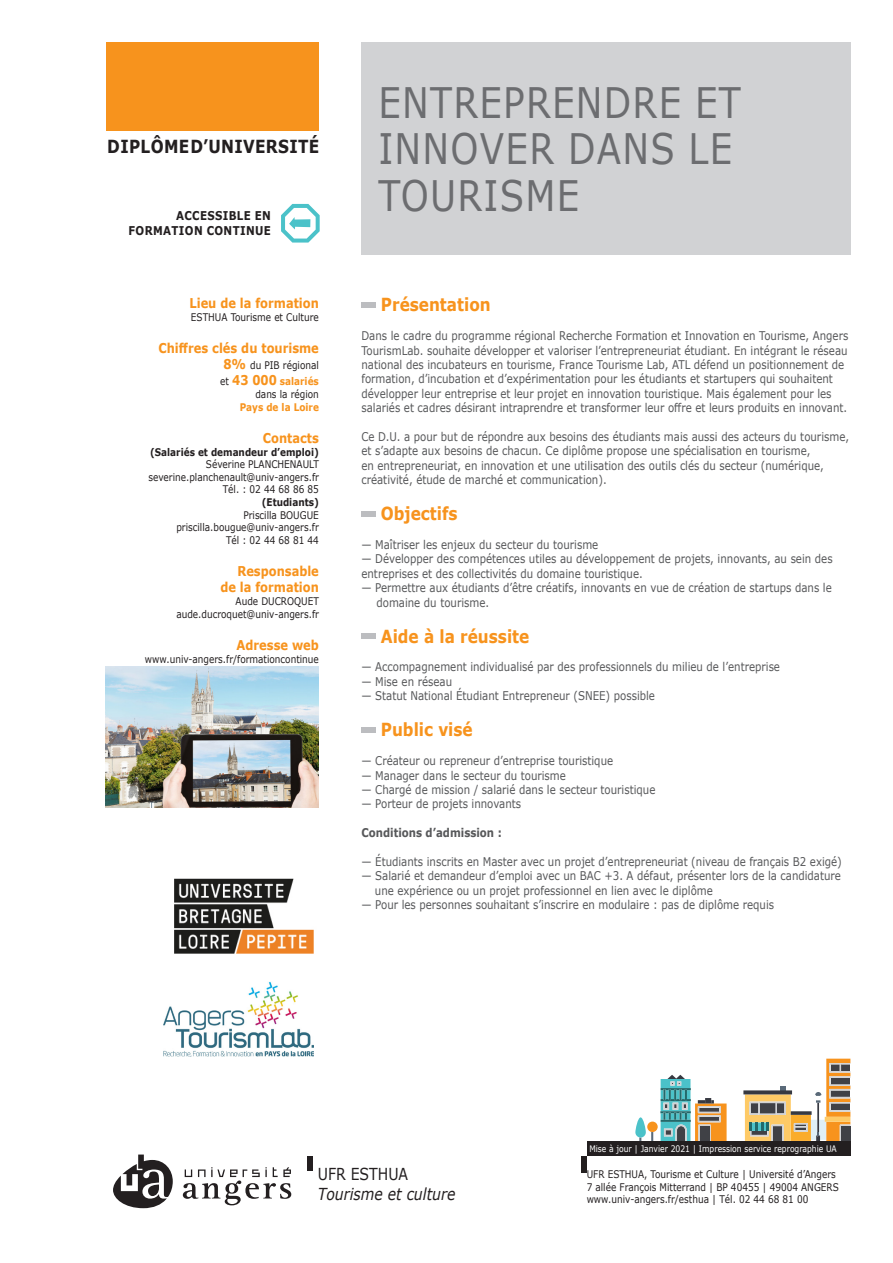
<style>
.page{position:relative;width:893px;height:1263px;background:#fff}
.page>*{position:absolute;margin:0;border:0;box-sizing:border-box;transform-origin:0 0}
.t1{font:42px/46.5px "Verdana";letter-spacing:.035em;color:#6c6d70;scale:.85 1}
.t2{font:700 18px "Verdana";color:#f7931d;scale:.85 1}
.t3{font:700 18px "Verdana";letter-spacing:.02em;color:#231f20;scale:.85 1}
.t4{font:italic 16.5px "Verdana";color:#231f20;scale:.85 1}
.t5{font:16.5px "Verdana";color:#231f20;scale:.85 1}
.t6{font:700 13.5px "Verdana";color:#f7931d;scale:.85 1}
.t7{font:700 12.15px "Verdana";letter-spacing:.035em;color:#231f20;scale:.85 1}
.t8{font:12px/14.4px "Verdana";color:#57585a;scale:.85 1}
.t9{font:700 12px "Verdana";color:#57585a;scale:.85 1}
.t10{font:10.5px "Verdana";color:#231f20;scale:.85 1}
.t11{font:700 10.5px "Verdana";color:#231f20;scale:.85 1}
.t12{font:700 10.5px "Verdana";color:#f7931d;scale:.85 1}
.t13{font:9px "Verdana";color:#fff;scale:.85 1}
.s1{font-weight:700;font-size:13.5px;color:#f7931d}
.s2{font-weight:400;color:#231f20}
.s3{font-size:13.5px}
</style>
<div class="page">
<div style="left:361px;top:43px;width:489px;height:212px;background:#d1d2d4"></div>
<div style="left:106px;top:43px;width:213px;height:88px;background:#f7931d"></div>
<svg style="left:183px;top:1167px;width:108px;height:38px"></svg>
<svg style="left:113px;top:1154px;width:60px;height:54px"></svg>
<div style="left:307px;top:1156px;width:6px;height:14px;background:#231f20"></div>
<div style="left:581px;top:1156px;width:6px;height:14px;background:#231f20"></div>
<svg style="left:617px;top:1059px;width:233px;height:83px"></svg>
<div style="left:841px;top:1126px;width:9px;height:15px;background:#404146"></div>
<svg style="left:318px;top:673px;width:1px;height:31px"></svg>
<div style="left:587px;top:1142px;width:263px;height:14px;background:#231f20"></div>
<div style="left:581px;top:1158px;width:6px;height:14px;background:#231f20"></div>
<div style="left:361px;top:302px;width:15px;height:6px;background:#bcbdc0"></div>
<div style="left:361px;top:511px;width:15px;height:6px;background:#bcbdc0"></div>
<div style="left:361px;top:634px;width:15px;height:5px;background:#bcbdc0"></div>
<div style="left:361px;top:727px;width:15px;height:6px;background:#bcbdc0"></div>
<svg style="left:281px;top:204px;width:39px;height:39px"></svg>
<img style="left:174px;top:878px;width:140px;height:76px">
<img style="left:106px;top:666px;width:212px;height:142px">
<img style="left:163px;top:982px;width:150px;height:74px">
<p class="t3" style="left:107px;top:134px;width:251px">DIPLÔME D’UNIVERSITÉ</p>
<p class="t7" style="left:176px;top:207px;width:113px">ACCESSIBLE EN</p>
<p class="t7" style="left:129px;top:222px;width:169px">FORMATION CONTINUE</p>
<p class="t6" style="left:189px;top:293px;width:154px">Lieu de la formation</p>
<p class="t10" style="left:191px;top:310px;width:152px">ESTHUA Tourisme et Culture</p>
<p class="t6" style="left:158px;top:338px;width:190px">Chiffres clés du tourisme</p>
<p class="t10" style="left:223px;top:358px;width:114px"><span class="s1">8%</span> du PIB régional</p>
<p class="t12" style="left:220px;top:374px;width:118px"><span class="s2">et</span> <span class="s3">43 000</span> salariés</p>
<p class="t10" style="left:255px;top:387px;width:76px">dans la région</p>
<p class="t12" style="left:240px;top:399px;width:95px">Pays de la Loire</p>
<p class="t6" style="left:263px;top:428px;width:67px">Contacts</p>
<p class="t11" style="left:150px;top:444px;width:200px">(Salariés et demandeur d’emploi)</p>
<p class="t10" style="left:206px;top:457px;width:134px">Séverine PLANCHENAULT</p>
<p class="t10" style="left:148px;top:470px;width:202px">severine.planchenault@univ-angers.fr</p>
<p class="t10" style="left:223px;top:482px;width:115px">Tél. : 02 44 68 86 85</p>
<p class="t11" style="left:262px;top:495px;width:69px">(Etudiants)</p>
<p class="t10" style="left:243px;top:508px;width:90px">Priscilla BOUGUE</p>
<p class="t10" style="left:176px;top:520px;width:169px">priscilla.bougue@univ-angers.fr</p>
<p class="t10" style="left:226px;top:533px;width:111px">Tél : 02 44 68 81 44</p>
<p class="t6" style="left:237px;top:562px;width:97px">Responsable</p>
<p class="t6" style="left:220px;top:578px;width:117px">de la formation</p>
<p class="t10" style="left:236px;top:594px;width:99px">Aude DUCROQUET</p>
<p class="t10" style="left:176px;top:607px;width:169px">aude.ducroquet@univ-angers.fr</p>
<p class="t6" style="left:237px;top:635px;width:98px">Adresse web</p>
<p class="t10" style="left:145px;top:652px;width:206px">www.univ-angers.fr/formationcontinue</p>
<p class="t1" style="left:378px;top:79px;width:428px">ENTREPRENDRE ET<br>INNOVER DANS LE<br>TOURISME</p>
<p class="t2" style="left:381px;top:292px;width:131px">Présentation</p>
<p class="t8" style="left:361px;top:329px;width:574px">Dans le cadre du programme régional Recherche Formation et Innovation en Tourisme, Angers TourismLab. souhaite développer et valoriser l’entrepreneuriat étudiant. En intégrant le réseau national des incubateurs en tourisme, France Tourisme Lab, ATL défend un positionnement de formation, d’incubation et d’expérimentation pour les étudiants et startupers qui souhaitent développer leur entreprise et leur projet en innovation touristique. Mais également pour les salariés et cadres désirant intraprendre et transformer leur offre et leurs produits en innovant.</p>
<p class="t8" style="left:361px;top:429px;width:575px">Ce D.U. a pour but de répondre aux besoins des étudiants mais aussi des acteurs du tourisme, et s’adapte aux besoins de chacun. Ce diplôme propose une spécialisation en tourisme,<br>en entrepreneuriat, en innovation et une utilisation des outils clés du secteur (numérique, créativité, étude de marché et communication).</p>
<p class="t2" style="left:381px;top:501px;width:92px">Objectifs</p>
<p class="t8" style="left:361px;top:537px;width:280px">— Maîtriser les enjeux du secteur du tourisme</p>
<p class="t8" style="left:361px;top:552px;width:556px">— Développer des compétences utiles au développement de projets, innovants, au sein des entreprises et des collectivités du domaine touristique.</p>
<p class="t8" style="left:376px;top:581px;width:537px;text-indent:-15px">— Permettre aux étudiants d’être créatifs, innovants en vue de création de startups dans le domaine du tourisme.</p>
<p class="t2" style="left:381px;top:623px;width:176px">Aide à la réussite</p>
<p class="t8" style="left:361px;top:660px;width:494px">— Accompagnement individualisé par des professionnels du milieu de l’entreprise</p>
<p class="t8" style="left:361px;top:674px;width:108px">— Mise en réseau</p>
<p class="t8" style="left:361px;top:689px;width:347px">— Statut National Étudiant Entrepreneur (SNEE) possible</p>
<p class="t2" style="left:381px;top:717px;width:110px">Public visé</p>
<p class="t8" style="left:361px;top:753px;width:298px">— Créateur ou repreneur d’entreprise touristique</p>
<p class="t8" style="left:361px;top:768px;width:242px">— Manager dans le secteur du tourisme</p>
<p class="t8" style="left:361px;top:782px;width:347px">— Chargé de mission / salarié dans le secteur touristique</p>
<p class="t8" style="left:361px;top:797px;width:189px">— Porteur de projets innovants</p>
<p class="t9" style="left:361px;top:824px;width:167px">Conditions d’admission :</p>
<p class="t8" style="left:361px;top:854px;width:567px">— Étudiants inscrits en Master avec un projet d’entrepreneuriat (niveau de français B2 exigé)</p>
<p class="t8" style="left:375px;top:869px;width:550px;text-indent:-14px">— Salarié et demandeur d’emploi avec un BAC +3. A défaut, présenter lors de la candidature une expérience ou un projet professionnel en lien avec le diplôme</p>
<p class="t8" style="left:361px;top:897px;width:487px">— Pour les personnes souhaitant s’inscrire en modulaire : pas de diplôme requis</p>
<p class="t13" style="left:589px;top:1143px;width:293px">Mise à jour | Janvier 2021 | Impression service reprographie UA</p>
<h3 class="t5" style="left:318px;top:1163px;width:108px">UFR ESTHUA</h3>
<h3 class="t4" style="left:318px;top:1183px;width:163px">Tourisme et culture</h3>
<p class="t10" style="left:587px;top:1167px;width:295px">UFR ESTHUA, Tourisme et Culture | Université d’Angers</p>
<p class="t10" style="left:587px;top:1180px;width:298px">7 allée François Mitterrand | BP 40455 | 49004 ANGERS</p>
<p class="t10" style="left:587px;top:1192px;width:262px">www.univ-angers.fr/esthua | Tél. 02 44 68 81 00</p>
</div>
